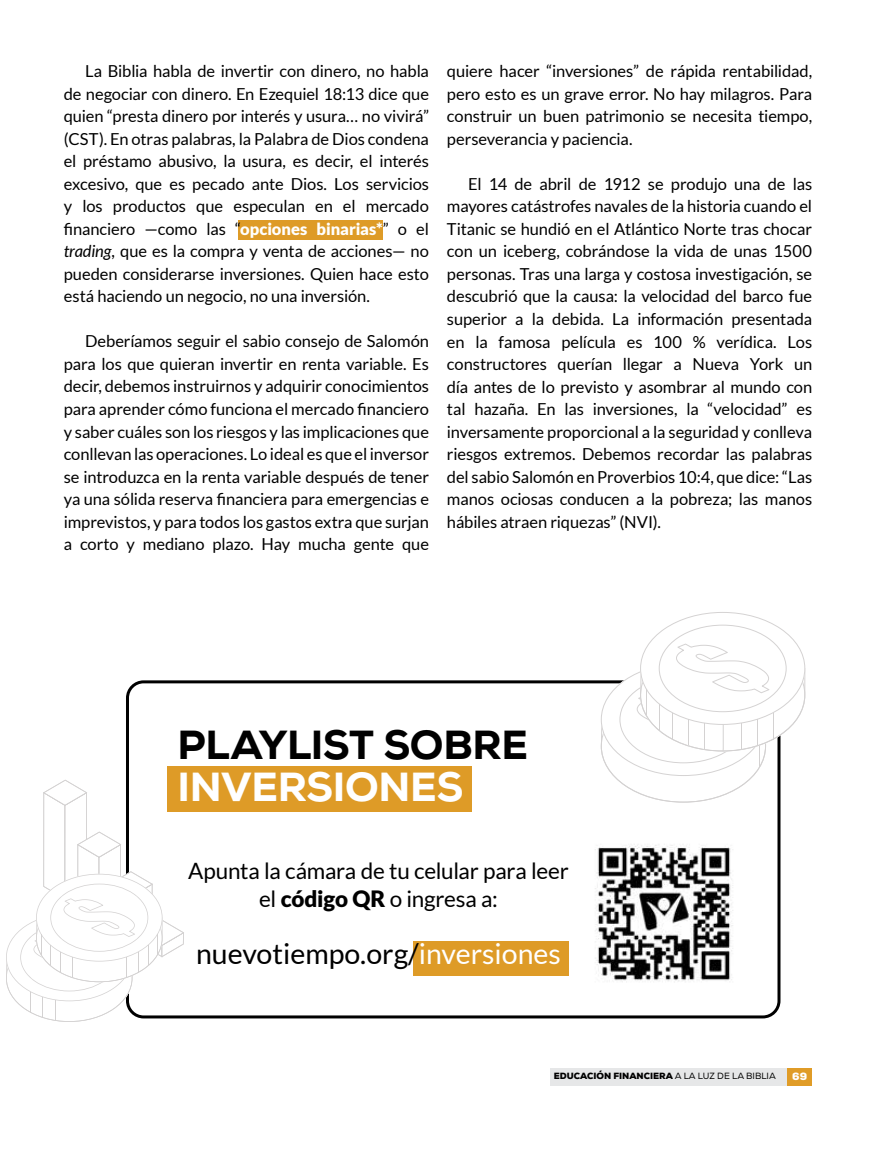
<style>
.page{position:relative;width:876px;height:1149px;background:#fff}
.page>*{position:absolute;margin:0;border:0;box-sizing:border-box;transform-origin:0 0}
.t1{font:800 40.5px "Nexa";letter-spacing:-.005em;color:#000}
.t2{font:800 40.5px "Nexa";letter-spacing:-.005em;color:#fff}
.t3{font:28.5px "Lato";color:#000}
.t4{font:22.5px/28.5px "Lato";letter-spacing:-.01em;color:#000;text-align:center}
.t5{font:16.5px/22.5px "Lato";letter-spacing:-.005em;color:#000;text-align:justify}
.t6{font:900 10.5px "Nexa";color:#fff}
.t7{font:900 9px "Nexa";color:#000}
.s1{font-weight:900;color:#fff}
.s2{font-style:italic}
.s3{font-weight:900}
.s4{color:#fff}
.s5{font-weight:400}
</style>
<div class="page">
<div style="left:126px;top:680px;width:654px;height:338px;border:3px solid #000;border-radius:16px"></div>
<svg style="left:6px;top:779px;width:178px;height:242px"></svg>
<img style="left:595px;top:844px;width:138px;height:138px">
<div style="left:168px;top:765px;width:304px;height:46px;background:#de9b27"></div>
<div style="left:413px;top:940px;width:155px;height:35px;background:#de9b27"></div>
<div style="left:551px;top:1067px;width:236px;height:17px;background:#e6e7e8"></div>
<div style="left:787px;top:1067px;width:25px;height:17px;background:#e09c27"></div>
<div style="left:239px;top:220px;width:144px;height:19px;background:#de9b27"></div>
<svg style="left:601px;top:612px;width:204px;height:201px"></svg>
<p class="t5" style="left:64px;top:60px;width:367px;text-indent:21px">La Biblia habla de invertir con dinero, no habla de negociar con dinero. En Ezequiel 18:13 dice que quien “presta dinero por interés y usura… no vivirá” (CST). En otras palabras, la Palabra de Dios condena el préstamo abusivo, la usura, es decir, el interés excesivo, que es pecado ante Dios. Los servicios y los productos que especulan en el mercado financiero —como las “<span class="s1">opciones binarias*</span>” o el <span class="s2">trading,</span> que es la compra y venta de acciones— no pueden considerarse inversiones. Quien hace esto está haciendo un negocio, no una inversión.</p>
<p class="t5" style="left:64px;top:330px;width:367px;text-indent:21px">Deberíamos seguir el sabio consejo de Salomón para los que quieran invertir en renta variable. Es decir, debemos instruirnos y adquirir conocimientos para aprender cómo funciona el mercado financiero y saber cuáles son los riesgos y las implicaciones que conllevan las operaciones. Lo ideal es que el inversor se introduzca en la renta variable después de tener ya una sólida reserva financiera para emergencias e imprevistos, y para todos los gastos extra que surjan a corto y mediano plazo. Hay mucha gente que</p>
<p class="t5" style="left:447px;top:60px;width:367px">quiere hacer “inversiones” de rápida rentabilidad, pero esto es un grave error. No hay milagros. Para construir un buen patrimonio se necesita tiempo, perseverancia y paciencia.</p>
<p class="t5" style="left:447px;top:172px;width:367px;text-indent:21px">El 14 de abril de 1912 se produjo una de las mayores catástrofes navales de la historia cuando el Titanic se hundió en el Atlántico Norte tras chocar con un iceberg, cobrándose la vida de unas 1500 personas. Tras una larga y costosa investigación, se descubrió que la causa: la velocidad del barco fue superior a la debida. La información presentada en la famosa película es 100 % verídica. Los constructores querían llegar a Nueva York un día antes de lo previsto y asombrar al mundo con tal hazaña. En las inversiones, la “velocidad” es inversamente proporcional a la seguridad y conlleva riesgos extremos. Debemos recordar las palabras del sabio Salomón en Proverbios 10:4, que dice: “Las manos ociosas conducen a la pobreza; las manos hábiles atraen riquezas” (NVI).</p>
<h1 class="t1" style="left:178px;top:718px;width:352px">PLAYLIST SOBRE</h1>
<h1 class="t2" style="left:178px;top:760px;width:287px">INVERSIONES</h1>
<h3 class="t4" style="left:188px;top:855px;width:382px">Apunta la cámara de tu celular para leer el <span class="s3">código QR</span> o ingresa a:</h3>
<h2 class="t3" style="left:196px;top:937px;width:366px">nuevotiempo.org/<span class="s4">inversiones</span></h2>
<p class="t7" style="left:554px;top:1069px;width:224px">EDUCACIÓN FINANCIERA <span class="s5">A LA LUZ DE LA BIBLIA</span></p>
<p class="t6" style="left:792px;top:1069px;width:16px">69</p>
</div>
